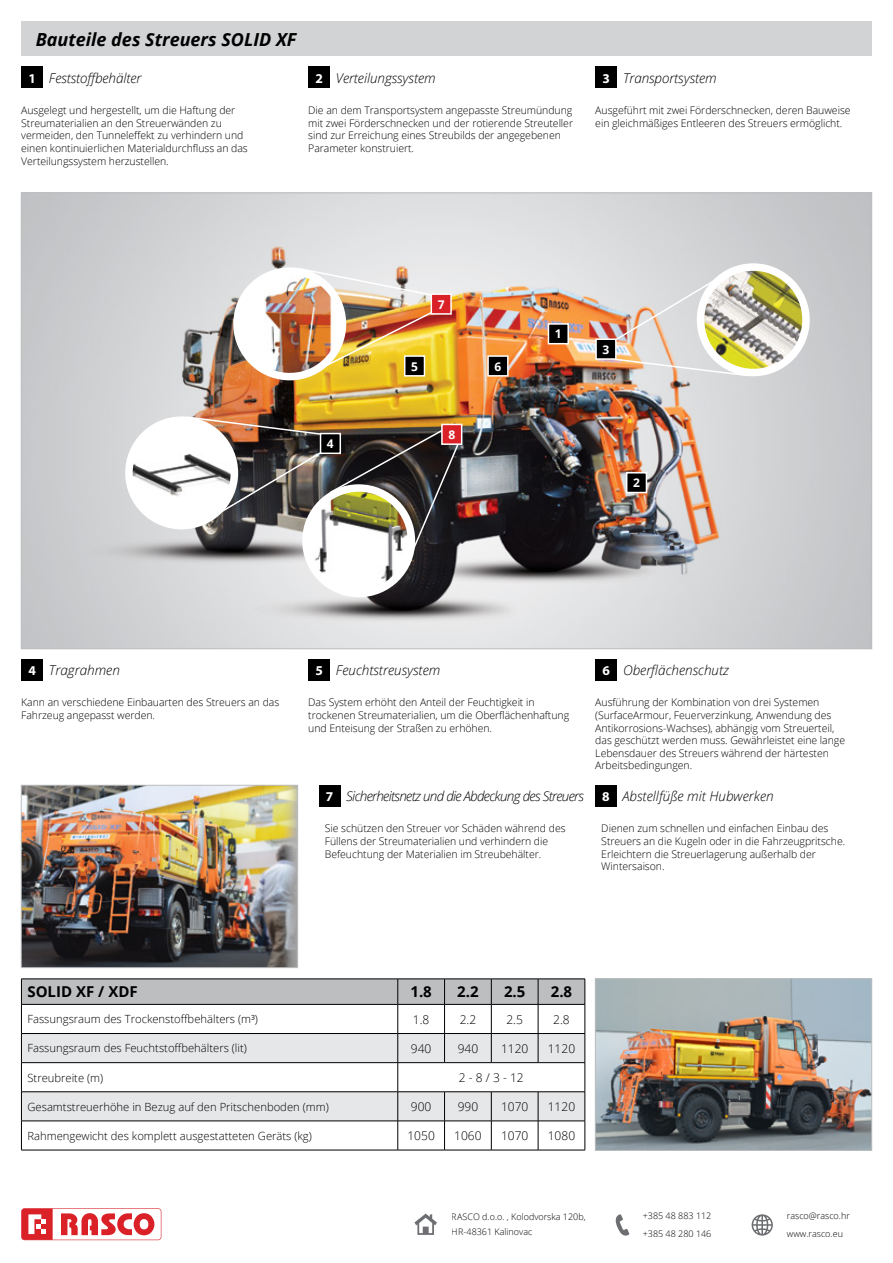
<style>
.page{position:relative;width:893px;height:1263px;background:#fff}
.page>*{position:absolute;margin:0;border:0;box-sizing:border-box;transform-origin:0 0}
.t1{font:italic 700 18px "Open Sans";color:#000}
.t2{font:700 15px "Open Sans";color:#000}
.t3{font:italic 300 13.5px "Open Sans";letter-spacing:-.005em;color:#000}
.t4{font:italic 300 13.5px "Open Sans";letter-spacing:-.05em;color:#000}
.t5{font:300 12px "Open Sans";color:#000}
.t6{font:700 12px "Open Sans";color:#fff}
.t7{font:300 11.25px "Open Sans";color:#000}
.t8{font:300 10.5px/12.6px "Open Sans";letter-spacing:-.005em;color:#000}
.t9{font:300 9px/18.3px "Open Sans";color:#000}
.s1{font-family:"Myriad Pro";font-weight:700;font-style:normal;color:#fff}
</style>
<div class="page">
<img style="left:23px;top:195px;width:847px;height:452px">
<img style="left:129px;top:420px;width:105px;height:106px;border-radius:53px">
<div style="left:125px;top:416px;width:113px;height:113px;border:8px solid #fff;border-radius:50%"></div>
<img style="left:227px;top:261px;width:208px;height:125px">
<img style="left:704px;top:268px;width:102px;height:104px">
<div style="left:697px;top:263px;width:113px;height:113px;border:8px solid #fff;border-radius:50%"></div>
<img style="left:609px;top:278px;width:108px;height:67px">
<svg style="left:613px;top:358px;width:137px;height:19px"></svg>
<img style="left:307px;top:552px;width:104px;height:41px">
<div style="left:302px;top:484px;width:113px;height:113px;border:8px solid #fff;border-radius:50%"></div>
<img style="left:185px;top:415px;width:277px;height:137px">
<hr style="left:21px;top:978px;width:377px;height:1px;background:#000">
<hr style="left:398px;top:978px;width:47px;height:1px;background:#000">
<hr style="left:445px;top:978px;width:46px;height:1px;background:#000">
<hr style="left:491px;top:978px;width:47px;height:1px;background:#000">
<hr style="left:538px;top:978px;width:47px;height:1px;background:#000">
<svg style="left:21px;top:979px;width:565px;height:171px"></svg>
<hr style="left:21px;top:1150px;width:377px;height:1px;background:#000">
<hr style="left:398px;top:1150px;width:47px;height:1px;background:#000">
<hr style="left:445px;top:1150px;width:46px;height:1px;background:#000">
<hr style="left:491px;top:1150px;width:47px;height:1px;background:#000">
<hr style="left:538px;top:1150px;width:47px;height:1px;background:#000">
<div style="left:21px;top:67px;width:22px;height:21px;background:#000"></div>
<div style="left:308px;top:67px;width:22px;height:21px;background:#000"></div>
<div style="left:21px;top:659px;width:22px;height:21px;background:#000"></div>
<div style="left:308px;top:659px;width:22px;height:21px;background:#000"></div>
<div style="left:595px;top:659px;width:22px;height:21px;background:#000"></div>
<div style="left:595px;top:67px;width:22px;height:21px;background:#000"></div>
<svg style="left:414px;top:1213px;width:23px;height:22px"></svg>
<svg style="left:616px;top:1214px;width:13px;height:21px"></svg>
<svg style="left:752px;top:1214px;width:21px;height:21px"></svg>
<svg style="left:21px;top:1208px;width:140px;height:32px"></svg>
<div style="left:595px;top:785px;width:22px;height:21px;background:#000"></div>
<div style="left:319px;top:785px;width:21px;height:21px;background:#000"></div>
<div style="left:548px;top:324px;width:20px;height:20px;background:#000"></div>
<div style="left:548px;top:323px;width:21px;height:21px;border:2px solid #fff"></div>
<div style="left:431px;top:294px;width:20px;height:20px;background:#da2128"></div>
<div style="left:431px;top:293px;width:21px;height:22px;border:2px solid #fff"></div>
<div style="left:320px;top:434px;width:20px;height:19px;background:#000"></div>
<div style="left:320px;top:433px;width:21px;height:21px;border:2px solid #fff"></div>
<div style="left:627px;top:473px;width:19px;height:19px;background:#000"></div>
<div style="left:626px;top:472px;width:21px;height:21px;border:2px solid #fff"></div>
<div style="left:405px;top:356px;width:19px;height:20px;background:#000"></div>
<div style="left:404px;top:355px;width:21px;height:22px;border:2px solid #fff"></div>
<div style="left:442px;top:424px;width:20px;height:20px;background:#da2128"></div>
<div style="left:441px;top:424px;width:21px;height:21px;border:2px solid #fff"></div>
<div style="left:488px;top:356px;width:20px;height:20px;background:#000"></div>
<div style="left:487px;top:355px;width:22px;height:22px;border:2px solid #fff"></div>
<div style="left:596px;top:339px;width:20px;height:20px;background:#000"></div>
<div style="left:595px;top:338px;width:22px;height:22px;border:2px solid #fff"></div>
<div style="left:21px;top:22px;width:851px;height:34px;background:#d1d3d4"></div>
<img style="left:23px;top:787px;width:273px;height:179px">
<div style="left:21px;top:785px;width:277px;height:183px;border:1px solid #bcbec0"></div>
<img style="left:597px;top:980px;width:273px;height:168px">
<div style="left:595px;top:978px;width:277px;height:172px;border:1px solid #bcbec0"></div>
<h1 class="t1" style="left:36px;top:26px;width:262px">Bauteile des Streuers SOLID XF</h1>
<p class="t3" style="left:28px;top:68px;width:115px"><span class="s1">1</span> Feststoffbehälter</p>
<p class="t8" style="left:21px;top:104px;width:228px">Ausgelegt und hergestellt, um die Haftung der Streumaterialien an den Streuerwänden zu vermeiden, den Tunneleffekt zu verhindern und einen kontinuierlichen Materialdurchfluss an das Verteilungssystem herzustellen.</p>
<p class="t3" style="left:315px;top:68px;width:122px"><span class="s1">2</span> Verteilungssystem</p>
<p class="t8" style="left:308px;top:104px;width:266px">Die an dem Transportsystem angepasste Streumündung mit zwei Förderschnecken und der rotierende Streuteller sind zur Erreichung eines Streubilds der angegebenen Parameter konstruiert.</p>
<p class="t3" style="left:602px;top:68px;width:116px"><span class="s1">3</span> Transportsystem</p>
<p class="t8" style="left:595px;top:104px;width:257px">Ausgeführt mit zwei Förderschnecken, deren Bauweise ein gleichmäßiges Entleeren des Streuers ermöglicht.</p>
<p class="t6" style="left:327px;top:435px;width:8px">4</p>
<p class="t6" style="left:438px;top:296px;width:8px">7</p>
<p class="t6" style="left:411px;top:358px;width:8px">5</p>
<p class="t6" style="left:448px;top:426px;width:8px">8</p>
<p class="t6" style="left:494px;top:358px;width:8px">6</p>
<p class="t6" style="left:555px;top:326px;width:8px">1</p>
<p class="t6" style="left:602px;top:341px;width:8px">3</p>
<p class="t6" style="left:633px;top:474px;width:8px">2</p>
<p class="t3" style="left:28px;top:661px;width:93px"><span class="s1">4</span> Tragrahmen</p>
<p class="t8" style="left:21px;top:696px;width:259px">Kann an verschiedene Einbauarten des Streuers an das<br>Fahrzeug angepasst werden.</p>
<p class="t3" style="left:315px;top:661px;width:126px"><span class="s1">5</span> Feuchtstreusystem</p>
<p class="t8" style="left:308px;top:696px;width:262px">Das System erhöht den Anteil der Feuchtigkeit in trockenen Streumaterialien, um die Oberflächenhaftung und Enteisung der Straßen zu erhöhen.</p>
<p class="t4" style="left:326px;top:787px;width:260px"><span class="s1">7</span> Sicherheitsnetz und die Abdeckung des Streuers</p>
<p class="t8" style="left:325px;top:822px;width:242px">Sie schützen den Streuer vor Schäden während des<br>Füllens der Streumaterialien und verhindern die<br>Befeuchtung der Materialien im Streubehälter.</p>
<p class="t3" style="left:602px;top:661px;width:128px"><span class="s1">6</span> Oberflächenschutz</p>
<p class="t8" style="left:595px;top:696px;width:251px">Ausführung der Kombination von drei Systemen (SurfaceArmour, Feuerverzinkung, Anwendung des Antikorrosions-Wachses), abhängig vom Streuerteil, das geschützt werden muss. Gewährleistet eine lange Lebensdauer des Streuers während der härtesten Arbeitsbedingungen.</p>
<p class="t3" style="left:602px;top:787px;width:173px"><span class="s1">8</span> Abstellfüße mit Hubwerken</p>
<p class="t8" style="left:601px;top:822px;width:245px">Dienen zum schnellen und einfachen Einbau des Streuers an die Kugeln oder in die Fahrzeugpritsche.<br>Erleichtern die Streuerlagerung außerhalb der Wintersaison.</p>
<h2 class="t2" style="left:27px;top:981px;width:112px">SOLID XF / XDF</h2>
<h2 class="t2" style="left:410px;top:981px;width:23px">1.8</h2>
<h2 class="t2" style="left:457px;top:981px;width:23px">2.2</h2>
<h2 class="t2" style="left:504px;top:981px;width:23px">2.5</h2>
<h2 class="t2" style="left:551px;top:981px;width:23px">2.8</h2>
<p class="t7" style="left:27px;top:1011px;width:232px">Fassungsraum des Trockenstoffbehälters (m³)</p>
<p class="t5" style="left:413px;top:1011px;width:18px">1.8</p>
<p class="t5" style="left:460px;top:1011px;width:18px">2.2</p>
<p class="t5" style="left:506px;top:1011px;width:18px">2.5</p>
<p class="t5" style="left:553px;top:1011px;width:18px">2.8</p>
<p class="t7" style="left:27px;top:1040px;width:221px">Fassungsraum des Feuchtstoffbehälters (lit)</p>
<p class="t5" style="left:411px;top:1040px;width:22px">940</p>
<p class="t5" style="left:458px;top:1040px;width:22px">940</p>
<p class="t5" style="left:501px;top:1040px;width:29px">1120</p>
<p class="t5" style="left:548px;top:1040px;width:29px">1120</p>
<p class="t7" style="left:27px;top:1070px;width:77px">Streubreite (m)</p>
<p class="t5" style="left:459px;top:1069px;width:66px">2 - 8 / 3 - 12</p>
<p class="t7" style="left:27px;top:1099px;width:303px">Gesamtstreuerhöhe in Bezug auf den Pritschenboden (mm)</p>
<p class="t5" style="left:411px;top:1098px;width:22px">900</p>
<p class="t5" style="left:458px;top:1098px;width:22px">990</p>
<p class="t5" style="left:501px;top:1098px;width:29px">1070</p>
<p class="t5" style="left:548px;top:1098px;width:29px">1120</p>
<p class="t7" style="left:27px;top:1128px;width:286px">Rahmengewicht des komplett ausgestatteten Geräts (kg)</p>
<p class="t5" style="left:407px;top:1127px;width:29px">1050</p>
<p class="t5" style="left:454px;top:1127px;width:29px">1060</p>
<p class="t5" style="left:501px;top:1127px;width:29px">1070</p>
<p class="t5" style="left:548px;top:1127px;width:29px">1080</p>
<p class="t9" style="left:452px;top:1209px;width:135px;line-height:15px">RASCO d.o.o. , Kolodvorska 120b,<br>HR-48361 Kalinovac</p>
<p class="t9" style="left:643px;top:1206px;width:70px">+385 48 883 112 +385 48 280 146</p>
<p class="t9" style="left:787px;top:1206px;width:64px">rasco@rasco.hr www.rasco.eu</p>
</div>
